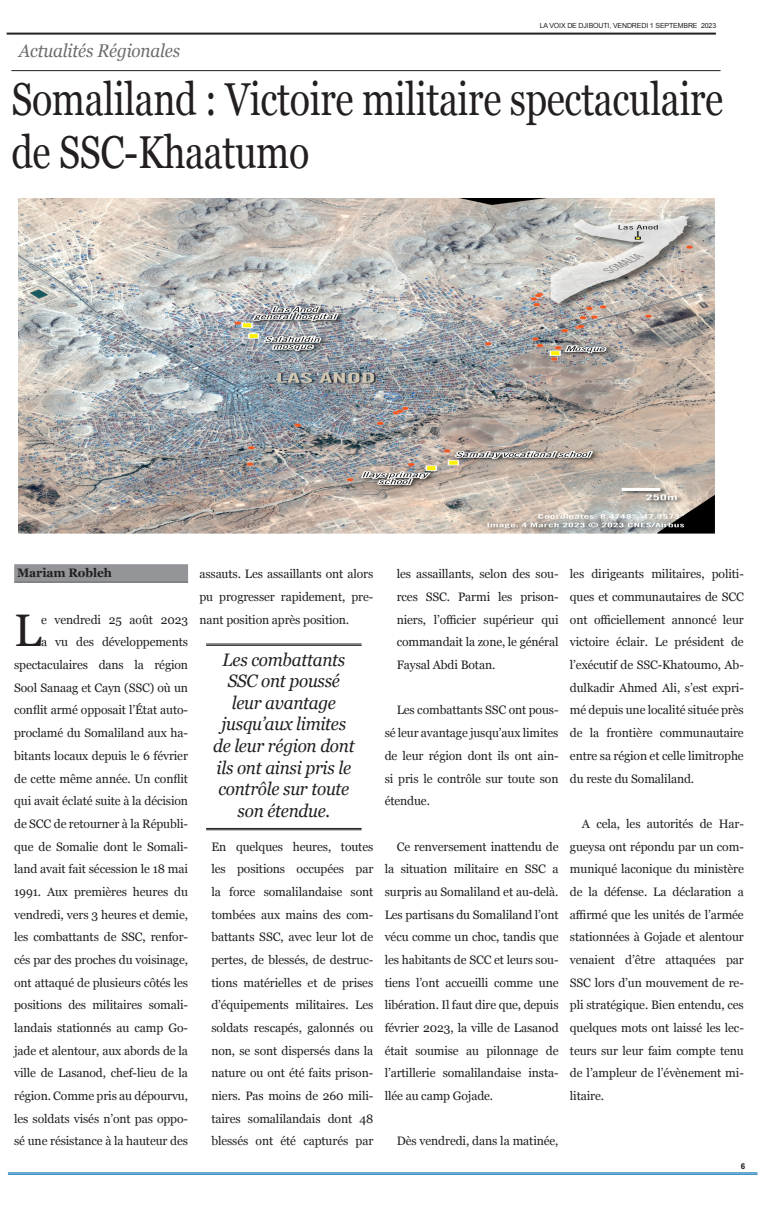
<style>
.page{position:relative;width:766px;height:1205px;background:#fff}
.page>*{position:absolute;margin:0;border:0;box-sizing:border-box;transform-origin:0 0}
.t1{font:46.1px/53px "Georgia";letter-spacing:-.01em;color:#231f20;scale:.82 1}
._1st_Paragraph{font:45.6px "Georgia";color:#231f20}
.t2{font:italic 18.4px "Georgia";letter-spacing:-.01em;color:#6c6d70;scale:.93 1}
.Top{font:italic 18px/21.6px "Georgia";letter-spacing:-.015em;color:#231f20;text-align:center;scale:.95 1}
._1st_Paragraph-2{font:12.2px/22.7px "Georgia";letter-spacing:-.01em;color:#231f20;text-align:justify}
.Siganture{font:700 12.2px "Georgia";letter-spacing:-.01em;color:#231f20}
.t3{font:700 8px "Arial";color:#231f20}
.t4{font:7px "Arial";letter-spacing:-.02em;color:#231f20}
</style>
<div class="page">
<hr style="left:7px;top:33px;width:708px;height:2px;background:#231f20">
<hr style="left:11px;top:70px;width:709px;height:1px;background:#231f20">
<div style="left:14px;top:564px;width:174px;height:18px;background:#939598"></div>
<hr style="left:14px;top:582px;width:174px;height:1px;background:#57585a">
<hr style="left:8px;top:1172px;width:749px;height:1px;background:#006eaf">
<hr style="left:8px;top:1174px;width:749px;height:1px;background:#006eaf">
<hr style="left:206px;top:644px;width:155px;height:1px;background:#231f20">
<hr style="left:206px;top:645px;width:155px;height:1px;background:#231f20">
<hr style="left:206px;top:828px;width:155px;height:1px;background:#231f20">
<hr style="left:206px;top:829px;width:155px;height:1px;background:#231f20">
<img style="left:19px;top:198px;width:696px;height:336px">
<p class="t2" style="left:19px;top:37px;width:175px">Actualités Régionales</p>
<p class="t4" style="left:539px;top:21px;width:178px">LA VOIX DE DJIBOUTI, VENDREDI 1 SEPTEMBRE 2023</p>
<p class="t1" style="left:11px;top:71px;width:869px">Somaliland : Victoire militaire spectaculaire de SSC-Khaatumo</p>
<p class="Siganture" style="left:17px;top:563px;width:96px">Mariam Robleh</p>
<p class="_1st_Paragraph" style="left:14px;top:597px;width:29px">L</p>
<p class="_1st_Paragraph-2" style="left:14px;top:608px;width:175px;text-align:right">e vendredi 25 août 2023<br>a vu des développements spectaculaires dans la région<br>Sool Sanaag et Cayn (SSC) où un conflit armé opposait l’État auto&shy;proclamé du Somaliland aux ha&shy;bitants locaux depuis le 6 février de cette même année. Un conflit qui avait éclaté suite à la décision de SCC de retourner à la Républi&shy;que de Somalie dont le Somali&shy;land avait fait sécession le 18 mai<br>1991. Aux premières heures du vendredi, vers 3 heures et demie, les combattants de SSC, renfor&shy;cés par des proches du voisinage, ont attaqué de plusieurs côtés les positions des militaires somali&shy;landais stationnés au camp Go&shy;jade et alentour, aux abords de la ville de Lasanod, chef-lieu de la région. Comme pris au dépourvu, les soldats visés n’ont pas oppo&shy;sé une résistance à la hauteur des</p>
<p class="_1st_Paragraph-2" style="left:199px;top:562px;width:175px">assauts. Les assaillants ont alors pu progresser rapidement, pre&shy;nant position après position.</p>
<p class="Top" style="left:213px;top:648px;width:150px">Les combattants<br>SSC ont poussé leur avantage jusqu’aux limites de leur région dont ils ont ainsi pris le contrôle sur toute son étendue.</p>
<p class="_1st_Paragraph-2" style="left:211px;top:834px;width:163px">En quelques heures, toutes les positions occupées par la force somalilandaise sont tombées aux mains des com&shy;battants SSC, avec leur lot de pertes, de blessés, de destruc&shy;tions matérielles et de prises d’équipements militaires. Les soldats rescapés, galonnés ou non, se sont dispersés dans la nature ou ont été faits prison&shy;niers. Pas moins de 260 mili&shy;taires somalilandais dont 48 blessés ont été capturés par</p>
<p class="_1st_Paragraph-2" style="left:396px;top:562px;width:163px">les assaillants, selon des sou&shy;rces SSC. Parmi les prison&shy;niers, l’officier supérieur qui commandait la zone, le général Faysal Abdi Botan.</p>
<p class="_1st_Paragraph-2" style="left:384px;top:698px;width:175px;text-indent:12px">Les combattants SSC ont pous&shy;sé leur avantage jusqu’aux limites de leur région dont ils ont ain&shy;si pris le contrôle sur toute son étendue.</p>
<p class="_1st_Paragraph-2" style="left:384px;top:834px;width:175px;text-indent:12px">Ce renversement inattendu de la situation militaire en SSC a surpris au Somaliland et au-delà.<br>Les partisans du Somaliland l’ont vécu comme un choc, tandis que les habitants de SCC et leurs sou&shy;tiens l’ont accueilli comme une libération. Il faut dire que, depuis février 2023, la ville de Lasanod était soumise au pilonnage de l’artillerie somalilandaise insta&shy;llée au camp Gojade.</p>
<p class="_1st_Paragraph-2" style="left:396px;top:1129px;width:163px">Dès vendredi, dans la matinée,</p>
<p class="_1st_Paragraph-2" style="left:569px;top:562px;width:175px">les dirigeants militaires, politi&shy;ques et communautaires de SCC ont officiellement annoncé leur victoire éclair. Le président de l’exécutif de SSC-Khatoumo, Ab&shy;dulkadir Ahmed Ali, s’est expri&shy;mé depuis une localité située près de la frontière communautaire entre sa région et celle limitrophe du reste du Somaliland.</p>
<p class="_1st_Paragraph-2" style="left:569px;top:812px;width:175px;text-indent:12px">A cela, les autorités de Har&shy;gueysa ont répondu par un com&shy;muniqué laconique du ministère de la défense. La déclaration a affirmé que les unités de l’armée stationnées à Gojade et alentour venaient d’être attaquées par SSC lors d’un mouvement de re&shy;pli stratégique. Bien entendu, ces quelques mots ont laissé les lec&shy;teurs sur leur faim compte tenu de l’ampleur de l’évènement mi&shy;litaire.</p>
<p class="t3" style="left:740px;top:1161px;width:6px">6</p>
</div>
